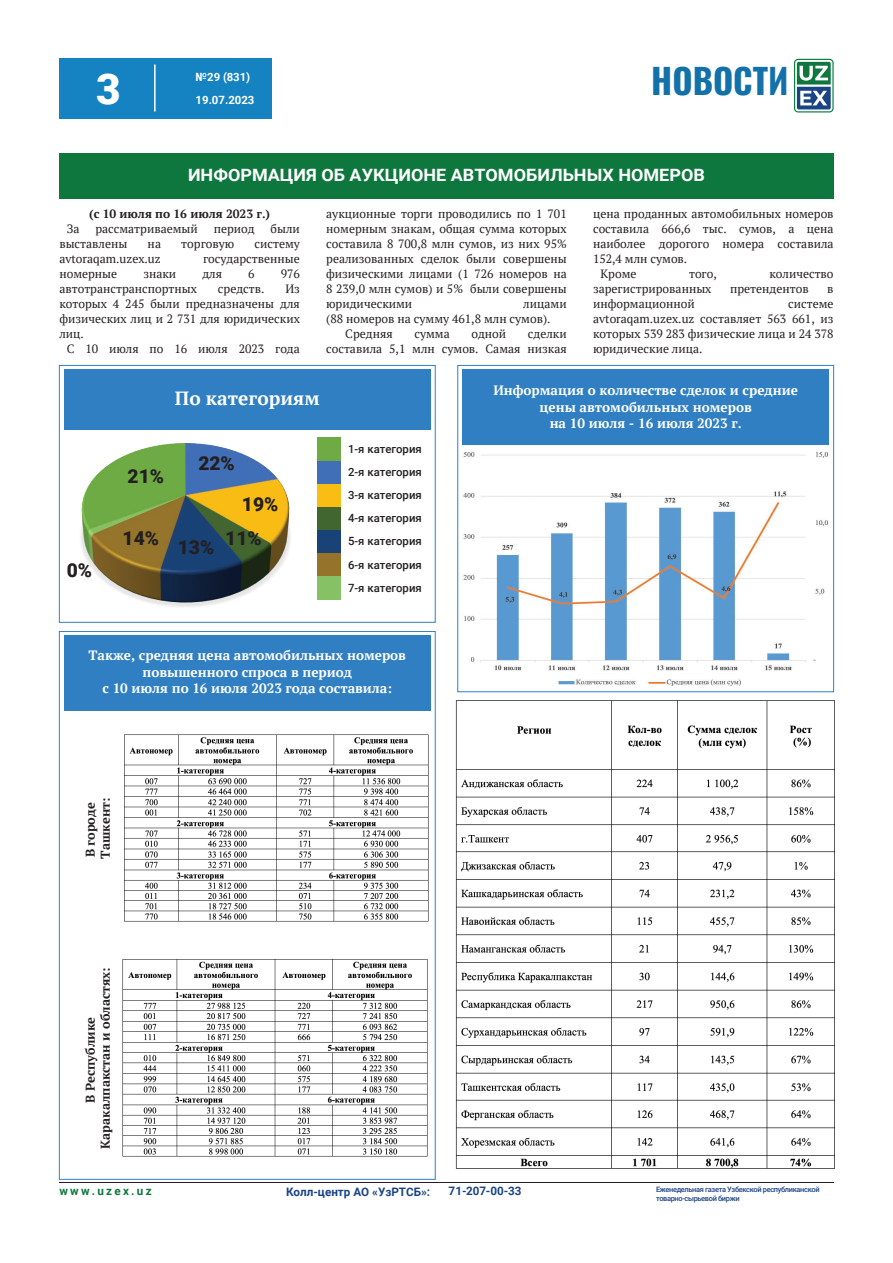
<style>
.page{position:relative;width:893px;height:1263px;background:#fff}
.page>*{position:absolute;margin:0;border:0;box-sizing:border-box;transform-origin:0 0}
.t1{font:900 42.45px "Roboto";color:#fff}
.t2{font:700 34.65px "Oswald";color:#1371a9}
.t3{font:900 19.2px "Roboto";color:#231f20}
.t4{font:700 19.05px "PT Serif";color:#fff}
.t5{font:700 16.95px "Roboto";color:#fff;scale:1.06 1}
.t6{font:700 13.5px/16.2px "PT Serif";color:#fff;text-align:center}
.t7{font:700 12.75px/15.3px "PT Serif";color:#231f20}
.t8{font:12px/15px "PT Serif";color:#231f20;text-align:justify}
.t9{font:700 12px "PT Serif";color:#231f20}
.t10{font:700 11.7px "Roboto";color:#1a4484}
.t11{font:700 11.7px "Roboto";letter-spacing:.195em;color:#0e773d}
.t12{font:700 11.4px "Roboto";color:#fff}
.t13{font:500 11.25px/23.1px "Roboto";color:#231f20;text-align:justify}
.t14{font:500 7.35px/8.9px "Roboto";letter-spacing:-.045em;color:#1c4384}
</style>
<div class="page">
<div style="left:59px;top:365px;width:377px;height:258px;border:1px solid #3280c2"></div>
<hr style="left:59px;top:1182px;width:775px;height:1px;background:#231f20">
<div style="left:59px;top:154px;width:775px;height:45px;background:#0e773d"></div>
<div style="left:64px;top:370px;width:367px;height:60px;background:#307fc2"></div>
<div style="left:317px;top:438px;width:23px;height:23px;background:#6eab45"></div>
<div style="left:317px;top:461px;width:23px;height:23px;background:#406fb7"></div>
<div style="left:317px;top:484px;width:23px;height:23px;background:#fabd14"></div>
<div style="left:317px;top:507px;width:23px;height:23px;background:#426630"></div>
<div style="left:317px;top:530px;width:23px;height:23px;background:#194276"></div>
<div style="left:317px;top:554px;width:23px;height:23px;background:#96732b"></div>
<div style="left:317px;top:577px;width:23px;height:23px;background:#87c166"></div>
<div style="left:457px;top:365px;width:377px;height:327px;border:1px solid #3280c2"></div>
<div style="left:462px;top:370px;width:367px;height:75px;background:#307fc2"></div>
<div style="left:64px;top:636px;width:367px;height:75px;background:#307fc2"></div>
<div style="left:59px;top:59px;width:213px;height:60px;background:#1582c1"></div>
<hr style="left:154px;top:65px;width:2px;height:46px;background:#fff">
<svg style="left:794px;top:59px;width:40px;height:53px"></svg>
<svg style="left:795px;top:60px;width:37px;height:51px"></svg>
<svg style="left:797px;top:62px;width:34px;height:47px"></svg>
<img style="left:81px;top:443px;width:209px;height:164px">
<img style="left:463px;top:451px;width:365px;height:235px">
<img style="left:124px;top:734px;width:304px;height:188px">
<img style="left:122px;top:959px;width:306px;height:198px">
<img style="left:455px;top:700px;width:379px;height:469px">
<h1 class="t1" style="left:96px;top:59px;width:26px">3</h1>
<p class="t12" style="left:196px;top:69px;width:56px">№29 (831)</p>
<h2 class="t2" style="left:651px;top:50px;width:139px">НОВОСТИ</h2>
<p class="t12" style="left:196px;top:92px;width:60px">19.07.2023</p>
<h3 class="t5" style="left:188px;top:163px;width:489px">ИНФОРМАЦИЯ ОБ АУКЦИОНЕ АВТОМОБИЛЬНЫХ НОМЕРОВ</h3>
<p class="t9" style="left:89px;top:206px;width:182px">(с 10 июля по 16 июля 2023 г.)</p>
<p class="t8" style="left:593px;top:206px;width:242px">цена проданных автомобильных номеров</p>
<p class="t8" style="left:593px;top:221px;width:242px">составила 666,6 тыс. сумов, а цена</p>
<p class="t8" style="left:593px;top:236px;width:242px">наиболее дорогого номера составила</p>
<p class="t8" style="left:593px;top:251px;width:96px">152,4 млн сумов.</p>
<p class="t8" style="left:600px;top:266px;width:38px">Кроме</p>
<p class="t8" style="left:689px;top:266px;width:29px">того,</p>
<p class="t8" style="left:769px;top:266px;width:66px">количество</p>
<p class="t8" style="left:593px;top:281px;width:120px">зарегистрированных</p>
<p class="t8" style="left:730px;top:281px;width:80px">претендентов</p>
<p class="t8" style="left:827px;top:281px;width:8px">в</p>
<p class="t8" style="left:593px;top:296px;width:103px">информационной</p>
<p class="t8" style="left:326px;top:206px;width:242px">аукционные торги проводились по 1 701 номерным знакам, общая сумма которых составила 8 700,8 млн сумов, из них 95% реализованных сделок были совершены физическими лицами (1 726 номеров на 8 239,0 млн сумов) и 5% были совершены юридическими</p>
<p class="t8" style="left:67px;top:221px;width:14px">За</p>
<p class="t8" style="left:95px;top:221px;width:104px">рассматриваемый</p>
<p class="t8" style="left:214px;top:221px;width:43px">период</p>
<p class="t8" style="left:271px;top:221px;width:31px">были</p>
<p class="t8" style="left:59px;top:236px;width:70px">выставлены</p>
<p class="t8" style="left:148px;top:236px;width:15px">на</p>
<p class="t8" style="left:181px;top:236px;width:55px">торговую</p>
<p class="t8" style="left:255px;top:236px;width:47px">систему</p>
<p class="t8" style="left:59px;top:251px;width:103px">avtoraqam.uzex.uz</p>
<p class="t8" style="left:203px;top:251px;width:98px">государственные</p>
<p class="t8" style="left:59px;top:266px;width:59px">номерные</p>
<p class="t8" style="left:143px;top:266px;width:34px">знаки</p>
<p class="t8" style="left:202px;top:266px;width:21px">для</p>
<p class="t8" style="left:248px;top:266px;width:8px">6</p>
<p class="t8" style="left:281px;top:266px;width:21px">976</p>
<p class="t8" style="left:59px;top:281px;width:139px">автотранстранспортных</p>
<p class="t8" style="left:218px;top:281px;width:48px">средств.</p>
<p class="t8" style="left:59px;top:281px;width:242px;text-indent:226px">Из которых 4 245 были предназначены для физических лиц и 2 731 для юридических лиц.</p>
<p class="t8" style="left:67px;top:341px;width:235px">С 10 июля по 16 июля 2023 года</p>
<p class="t8" style="left:523px;top:296px;width:45px">лицами</p>
<p class="t8" style="left:326px;top:311px;width:226px">(88 номеров на сумму 461,8 млн сумов).</p>
<p class="t8" style="left:345px;top:326px;width:49px">Средняя</p>
<p class="t8" style="left:414px;top:326px;width:37px">сумма</p>
<p class="t8" style="left:471px;top:326px;width:36px">одной</p>
<p class="t8" style="left:593px;top:296px;width:242px;text-indent:195px">системе avtoraqam.uzex.uz составляет 563 661, из которых 539 283 физические лица и 24 378 юридические лица.</p>
<p class="t8" style="left:326px;top:326px;width:242px;text-align:right">сделки<br>составила 5,1 млн сумов. Самая низкая</p>
<h3 class="t3" style="left:67px;top:556px;width:27px">0%</h3>
<h3 class="t4" style="left:175px;top:386px;width:146px">По категориям</h3>
<h3 class="t3" style="left:128px;top:462px;width:38px">21%</h3>
<h3 class="t3" style="left:123px;top:525px;width:38px">14%</h3>
<h3 class="t3" style="left:198px;top:450px;width:38px">22%</h3>
<h3 class="t3" style="left:242px;top:491px;width:38px">19%</h3>
<h3 class="t3" style="left:178px;top:529px;width:85px">13% 11%</h3>
<p class="t13" style="left:348px;top:437px;width:75px">1-я категория 2-я категория 3-я категория 4-я категория 5-я категория 6-я категория 7-я категория</p>
<p class="t6" style="left:89px;top:647px;width:319px">Также, средняя цена автомобильных номеров повышенного спроса в период<br>с 10 июля по 16 июля 2023 года составила:</p>
<p class="t7" style="left:82px;top:859px;width:63px;rotate:-90deg">В городе<br>Ташкент:</p>
<p class="t7" style="left:82px;top:1149px;width:183px;text-align:center;rotate:-90deg">В Республике<br>Каракалпакстан и областях:</p>
<p class="t6" style="left:493px;top:382px;width:306px">Информация о количестве сделок и средние цены автомобильных номеров<br>на 10 июля - 16 июля 2023 г.</p>
<p class="t11" style="left:59px;top:1183px;width:94px">www.uzex.uz</p>
<p class="t10" style="left:286px;top:1183px;width:146px">Колл-центр АО «УзРТСБ»:</p>
<p class="t10" style="left:449px;top:1183px;width:74px">71-207-00-33</p>
<p class="t14" style="left:656px;top:1184px;width:165px">Еженедельная газета Узбекской республиканской товарно-сырьевой биржи</p>
</div>
